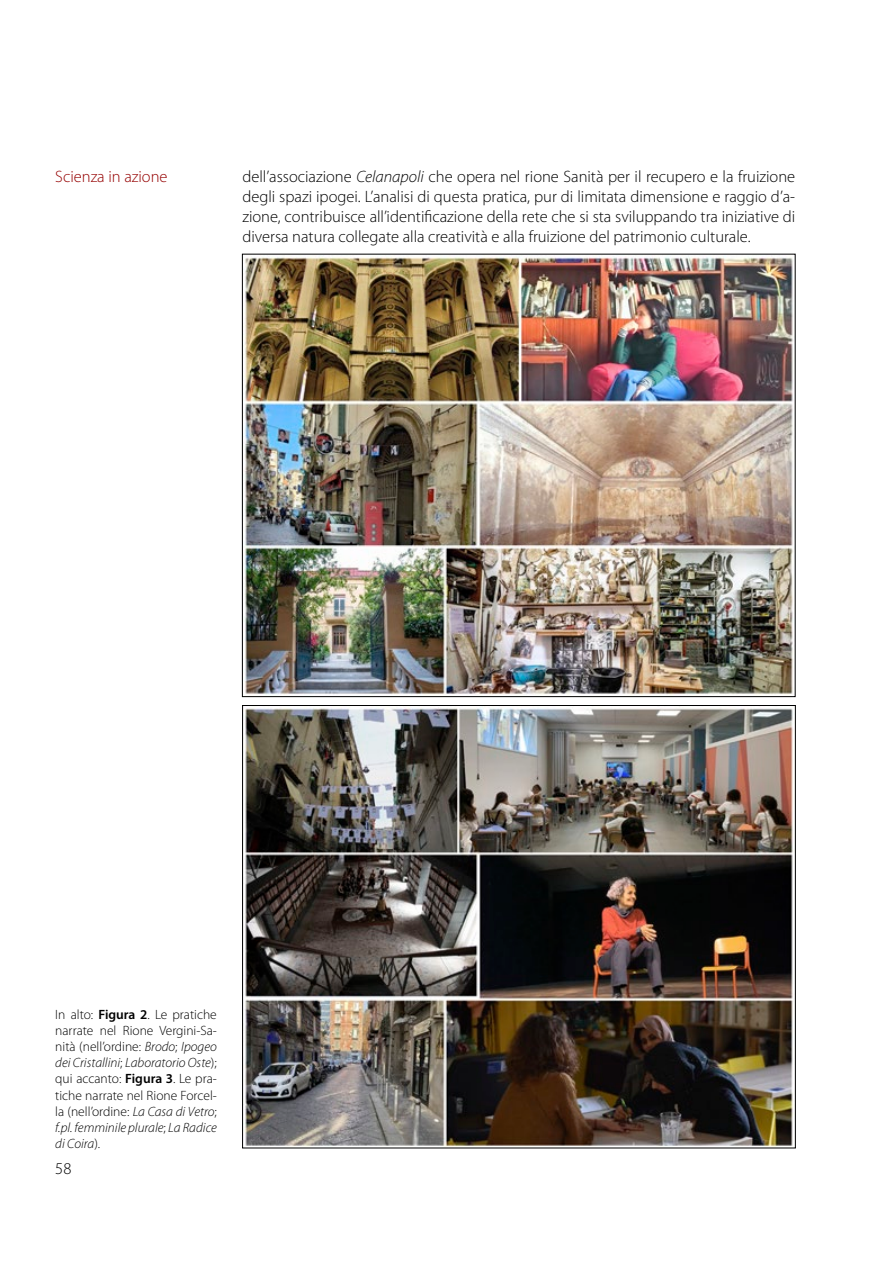
<style>
.page{position:relative;width:893px;height:1263px;background:#fff}
.page>*{position:absolute;margin:0;border:0;box-sizing:border-box;transform-origin:0 0}
.t1{font:300 16.5px/19.8px "Myriad Pro";color:#000;text-align:justify}
.t2{font:300 16.5px "Myriad Pro";color:#950000}
.t3{font:300 13.5px/16.2px "Myriad Pro";color:#000;text-align:justify}
.s1{font-style:italic}
.s2{font-weight:600}
</style>
<div class="page">
<img style="left:244px;top:256px;width:549px;height:439px">
<img style="left:244px;top:707px;width:549px;height:439px">
<p class="t2" style="left:55px;top:167px;width:114px">Scienza in azione</p>
<p class="t1" style="left:242px;top:167px;width:554px">dell’associazione <span class="s1">Celanapoli</span> che opera nel rione Sanità per il recupero e la fruizione degli spazi ipogei. L’analisi di questa pratica, pur di limitata dimensione e raggio d’a&shy;zione, contribuisce all’identificazione della rete che si sta sviluppando tra iniziative di diversa natura collegate alla creatività e alla fruizione del patrimonio culturale.</p>
<p class="t3" style="left:55px;top:1006px;width:163px">In alto: <span class="s2">Figura 2</span>. Le pratiche narrate nel Rione Vergini-Sa&shy;nità (nell’ordine: <span class="s1">Brodo</span>; <span class="s1">Ipogeo dei Cristallini</span>; <span class="s1">Laboratorio Oste</span>); qui accanto: <span class="s2">Figura 3</span>. Le pra&shy;tiche narrate nel Rione Forcel&shy;la (nell’ordine: <span class="s1">La Casa di Vetro</span>; <span class="s1">f.pl. femminile plurale</span>; <span class="s1">La Radice di Coira</span>).</p>
<p class="t1" style="left:55px;top:1158px;width:18px">58</p>
</div>
